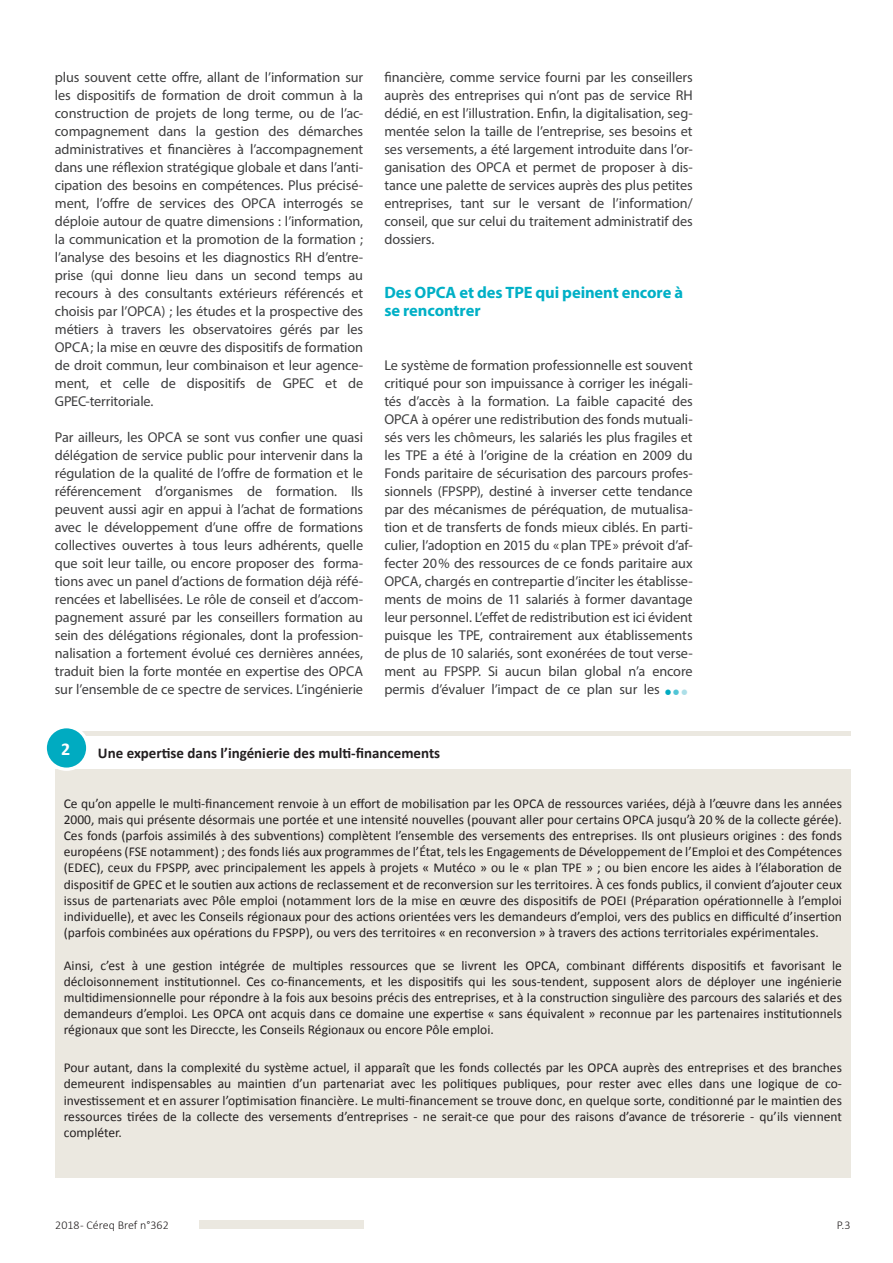
<style>
.page{position:relative;width:893px;height:1263px;background:#fff}
.page>*{position:absolute;margin:0;border:0;box-sizing:border-box;transform-origin:0 0}
.t1{font:700 condensed 21px "Minion Pro";color:#00abc1}
.t2{font:700 18px "Calibri";color:#fff}
.t3{font:700 16.5px/18px "Myriad Pro";letter-spacing:-.01em;color:#00b0c6}
.t4{font:700 15px "Calibri";color:#231f20}
.t5{font:14.25px/18px "Myriad Pro";letter-spacing:-.01em;color:#3e3e3f;text-align:justify}
.t6{font:13.5px/16.2px "Calibri";color:#231f20;text-align:justify}
.t7{font:300 12px "Calibri";color:#231f20}
.s1{color:#52c5d6}
.s2{color:#addfe8}
</style>
<div class="page">
<div style="left:55px;top:731px;width:795px;height:447px;background:#ebe8e0"></div>
<div style="left:199px;top:1220px;width:165px;height:9px;background:#ebe8e0"></div>
<div style="left:55px;top:736px;width:797px;height:32px;background:#fff"></div>
<div style="left:45px;top:727px;width:43px;height:42px;background:#00abc1;border-radius:50%"></div>
<div style="left:44px;top:725px;width:45px;height:46px;border:3px solid #fff;border-radius:50%"></div>
<p class="t5" style="left:55px;top:68px;width:310px">plus souvent cette offre, allant de l’information sur les dispositifs de formation de droit commun à la construction de projets de long terme, ou de l’ac&shy;compagnement dans la gestion des démarches administratives et financières à l’accompagnement dans une réflexion stratégique globale et dans l’anti&shy;cipation des besoins en compétences. Plus précisé&shy;ment, l’offre de services des OPCA interrogés se déploie autour de quatre dimensions : l’information, la communication et la promotion de la formation ; l’analyse des besoins et les diagnostics RH d’entre&shy;prise (qui donne lieu dans un second temps au recours à des consultants extérieurs référencés et choisis par l’OPCA) ; les études et la prospective des métiers à travers les observatoires gérés par les OPCA; la mise en œuvre des dispositifs de formation de droit commun, leur combinaison et leur agence&shy;ment, et celle de dispositifs de GPEC et de GPEC-territoriale.</p>
<p class="t5" style="left:55px;top:428px;width:310px">Par ailleurs, les OPCA se sont vus confier une quasi délégation de service public pour intervenir dans la régulation de la qualité de l’offre de formation et le référencement d’organismes de formation. Ils peuvent aussi agir en appui à l’achat de formations avec le développement d’une offre de formations collectives ouvertes à tous leurs adhérents, quelle que soit leur taille, ou encore proposer des forma&shy;tions avec un panel d’actions de formation déjà réfé&shy;rencées et labellisées. Le rôle de conseil et d’accom&shy;pagnement assuré par les conseillers formation au sein des délégations régionales, dont la profession&shy;nalisation a fortement évolué ces dernières années, traduit bien la forte montée en expertise des OPCA sur l’ensemble de ce spectre de services. L’ingénierie</p>
<p class="t5" style="left:384px;top:68px;width:310px">financière, comme service fourni par les conseillers auprès des entreprises qui n’ont pas de service RH dédié, en est l’illustration. Enfin, la digitalisation, seg&shy;mentée selon la taille de l’entreprise, ses besoins et ses versements, a été largement introduite dans l’or&shy;ganisation des OPCA et permet de proposer à dis&shy;tance une palette de services auprès des plus petites entreprises, tant sur le versant de l’information/ conseil, que sur celui du traitement administratif des dossiers.</p>
<p class="t3" style="left:384px;top:283px;width:300px">Des OPCA et des TPE qui peinent encore à se rencontrer</p>
<p class="t5" style="left:384px;top:356px;width:310px">Le système de formation professionnelle est souvent critiqué pour son impuissance à corriger les inégali&shy;tés d’accès à la formation. La faible capacité des OPCA à opérer une redistribution des fonds mutuali&shy;sés vers les chômeurs, les salariés les plus fragiles et les TPE a été à l’origine de la création en 2009 du Fonds paritaire de sécurisation des parcours profes&shy;sionnels (FPSPP), destiné à inverser cette tendance par des mécanismes de péréquation, de mutualisa&shy;tion et de transferts de fonds mieux ciblés. En parti&shy;culier, l’adoption en 2015 du «plan TPE» prévoit d’af&shy;fecter 20% des ressources de ce fonds paritaire aux OPCA, chargés en contrepartie d’inciter les établisse&shy;ments de moins de 11 salariés à former davantage leur personnel. L’effet de redistribution est ici évident puisque les TPE, contrairement aux établissements de plus de 10 salariés, sont exonérées de tout verse&shy;ment au FPSPP. Si aucun bilan global n’a encore permis d’évaluer l’impact de ce plan sur les</p>
<h1 class="t1" style="left:664px;top:675px;width:26px">•<span class="s1">•</span><span class="s2">•</span></h1>
<p class="t2" style="left:61px;top:737px;width:11px">2</p>
<p class="t4" style="left:98px;top:743px;width:344px">Une expertise dans l’ingénierie des multi-financements</p>
<p class="t6" style="left:64px;top:795px;width:780px">Ce qu’on appelle le multi-financement renvoie à un effort de mobilisation par les OPCA de ressources variées, déjà à l’œuvre dans les années 2000, mais qui présente désormais une portée et une intensité nouvelles (pouvant aller pour certains OPCA jusqu’à 20 % de la collecte gérée).<br>Ces fonds (parfois assimilés à des subventions) complètent l’ensemble des versements des entreprises. Ils ont plusieurs origines : des fonds européens (FSE notamment) ; des fonds liés aux programmes de l’État, tels les Engagements de Développement de l’Emploi et des Compétences (EDEC), ceux du FPSPP, avec principalement les appels à projets « Mutéco » ou le « plan TPE » ; ou bien encore les aides à l’élaboration de dispositif de GPEC et le soutien aux actions de reclassement et de reconversion sur les territoires. À ces fonds publics, il convient d’ajouter ceux issus de partenariats avec Pôle emploi (notamment lors de la mise en œuvre des dispositifs de POEI (Préparation opérationnelle à l’emploi individuelle), et avec les Conseils régionaux pour des actions orientées vers les demandeurs d’emploi, vers des publics en difficulté d’insertion (parfois combinées aux opérations du FPSPP), ou vers des territoires « en reconversion » à travers des actions territoriales expérimentales.</p>
<p class="t6" style="left:64px;top:957px;width:780px">Ainsi, c’est à une gestion intégrée de multiples ressources que se livrent les OPCA, combinant différents dispositifs et favorisant le décloisonnement institutionnel. Ces co-financements, et les dispositifs qui les sous-tendent, supposent alors de déployer une ingénierie multidimensionnelle pour répondre à la fois aux besoins précis des entreprises, et à la construction singulière des parcours des salariés et des demandeurs d’emploi. Les OPCA ont acquis dans ce domaine une expertise « sans équivalent » reconnue par les partenaires institutionnels régionaux que sont les Direccte, les Conseils Régionaux ou encore Pôle emploi.</p>
<p class="t6" style="left:64px;top:1060px;width:780px">Pour autant, dans la complexité du système actuel, il apparaît que les fonds collectés par les OPCA auprès des entreprises et des branches demeurent indispensables au maintien d’un partenariat avec les politiques publiques, pour rester avec elles dans une logique de co&shy;investissement et en assurer l’optimisation financière. Le multi-financement se trouve donc, en quelque sorte, conditionné par le maintien des ressources tirées de la collecte des versements d’entreprises - ne serait-ce que pour des raisons d’avance de trésorerie - qu’ils viennent compléter.</p>
<p class="t7" style="left:55px;top:1217px;width:115px">2018 - Céreq Bref n°362</p>
<p class="t7" style="left:837px;top:1217px;width:15px">P.3</p>
</div>
